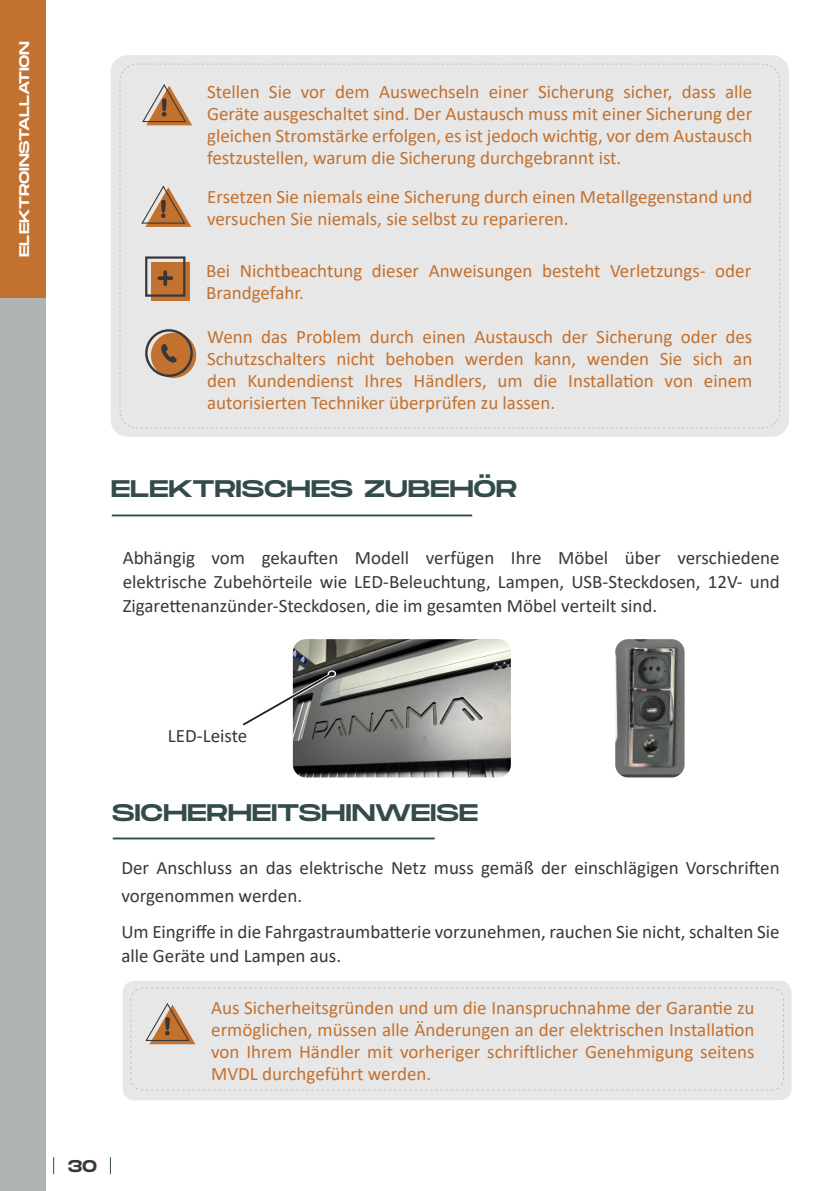
<style>
.page{position:relative;width:840px;height:1191px;background:#fff}
.page>*{position:absolute;margin:0;border:0;box-sizing:border-box;transform-origin:0 0}
.CUERPO{font:24px "Monument Extended";letter-spacing:-.01em;color:#334c4b}
.CUERPO-2{font:19px/22px "Calibri";color:#c2712f;text-align:justify}
.CUERPO-3{font:19px/24px "Calibri";color:#383839}
.t1{font:17px "Monument Extended";color:#383839}
.CUERPO-4{font:14px "Monument Extended";letter-spacing:-.015em;color:#fff}
</style>
<div class="page">
<div style="left:111px;top:55px;width:677px;height:382px;background:#e8e7e7;border-radius:17px"></div>
<hr style="left:112px;top:514px;width:360px;height:2px;background:#334c4b">
<svg style="left:119px;top:64px;width:660px;height:364px"></svg>
<img style="left:293px;top:639px;width:217px;height:138px">
<div style="left:0;top:0;width:45px;height:1191px;background:#afb3b3"></div>
<div style="left:0;top:0;width:45px;height:298px;background:#c2712f"></div>
<div style="left:123px;top:980px;width:668px;height:120px;background:#e8e7e7;border-radius:11px"></div>
<svg style="left:130px;top:987px;width:653px;height:103px"></svg>
<hr style="left:113px;top:837px;width:321px;height:2px;background:#334c4b">
<svg style="left:144px;top:1002px;width:51px;height:42px"></svg>
<svg style="left:243px;top:670px;width:93px;height:61px"></svg>
<img style="left:615px;top:639px;width:69px;height:138px">
<svg style="left:53px;top:1157px;width:1px;height:17px"></svg>
<svg style="left:110px;top:1157px;width:1px;height:17px"></svg>
<p class="CUERPO-4" style="left:14px;top:257px;width:217px;rotate:-90deg">ELEKTROINSTALLATION</p>
<p class="CUERPO-2" style="left:207px;top:80px;width:546px">Stellen Sie vor dem Auswechseln einer Sicherung sicher, dass alle Geräte ausgeschaltet sind. Der Austausch muss mit einer Sicherung der gleichen Stromstärke erfolgen, es ist jedoch wichtig, vor dem Austausch festzustellen, warum die Sicherung durchgebrannt ist.</p>
<p class="CUERPO-2" style="left:207px;top:185px;width:546px">Ersetzen Sie niemals eine Sicherung durch einen Metallgegenstand und versuchen Sie niemals, sie selbst zu reparieren.</p>
<p class="CUERPO-2" style="left:206px;top:259px;width:546px">Bei Nichtbeachtung dieser Anweisungen besteht Verletzungs- oder<br>Brandgefahr.</p>
<p class="CUERPO-2" style="left:207px;top:326px;width:546px">Wenn das Problem durch einen Austausch der Sicherung oder des Schutzschalters nicht behoben werden kann, wenden Sie sich an den Kundendienst Ihres Händlers, um die Installation von einem autorisierten Techniker überprüfen zu lassen.</p>
<p class="CUERPO" style="left:111px;top:471px;width:408px">ELEKTRISCHES ZUBEHÖR</p>
<p class="CUERPO-3" style="left:123px;top:545px;width:658px;text-align:justify">Abhängig vom gekauften Modell verfügen Ihre Möbel über verschiedene elektrische Zubehörteile wie LED-Beleuchtung, Lampen, USB-Steckdosen, 12V- und Zigarettenanzünder-Steckdosen, die im gesamten Möbel verteilt sind.</p>
<p class="CUERPO-3" style="left:168px;top:723px;width:81px">LED-Leiste</p>
<p class="CUERPO" style="left:112px;top:795px;width:368px">SICHERHEITSHINWEISE</p>
<p class="CUERPO-3" style="left:121px;top:853px;width:659px;line-height:28px">Der Anschluss an das elektrische Netz muss gemäß der einschlägigen Vorschriften vorgenommen werden.</p>
<p class="CUERPO-3" style="left:121px;top:919px;width:659px">Um Eingriffe in die Fahrgastraumbatterie vorzunehmen, rauchen Sie nicht, schalten Sie alle Geräte und Lampen aus.</p>
<p class="CUERPO-2" style="left:211px;top:995px;width:544px">Aus Sicherheitsgründen und um die Inanspruchnahme der Garantie zu ermöglichen, müssen alle Änderungen an der elektrischen Installation von Ihrem Händler mit vorheriger schriftlicher Genehmigung seitens MVDL durchgeführt werden.</p>
<p class="t1" style="left:68px;top:1153px;width:31px">30</p>
</div>
